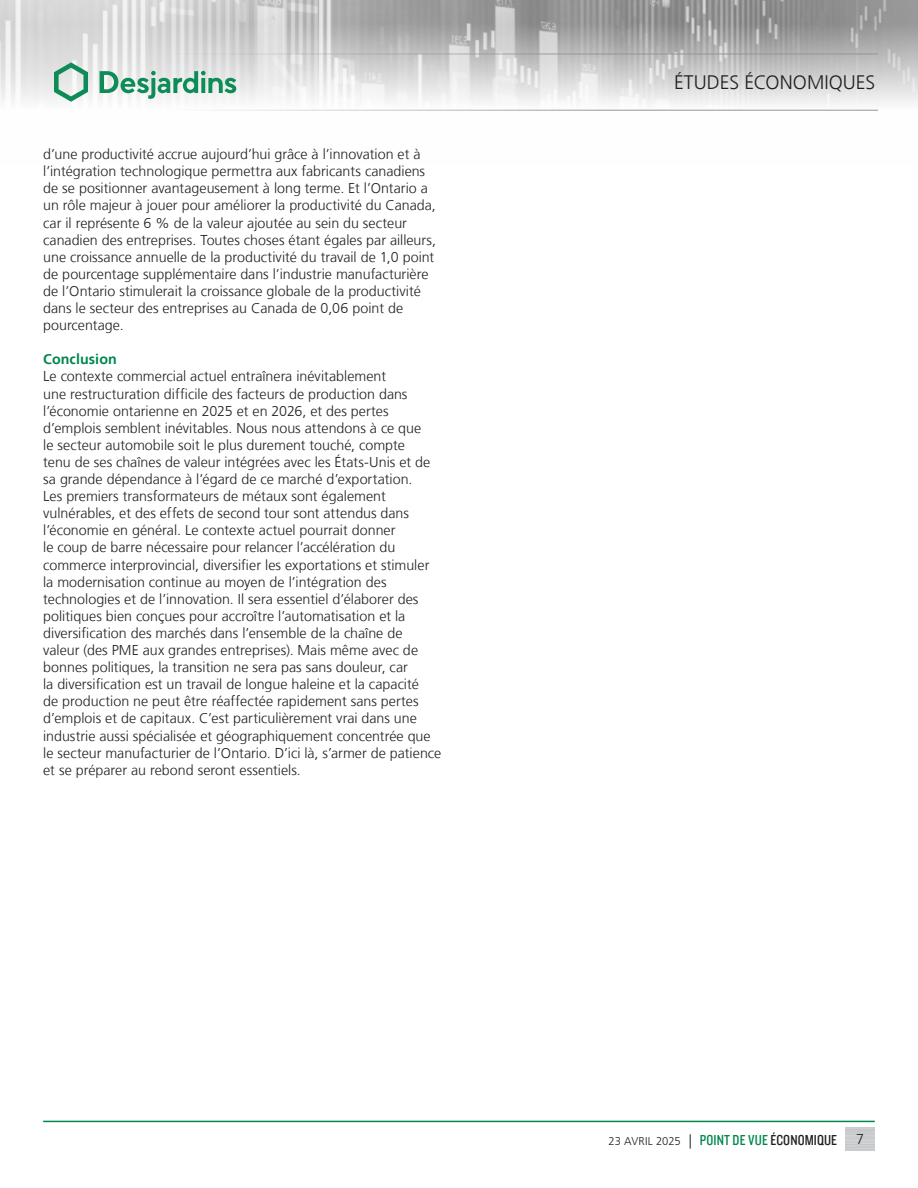
<style>
.page{position:relative;width:918px;height:1188px;background:#fff}
.page>*{position:absolute;margin:0;border:0;box-sizing:border-box;transform-origin:0 0}
.t1{font:300 19.5px "Frutiger LT";color:#231f20}
.t2{font:300 14.25px/17.1px "Frutiger LT";color:#231f20}
.Texte_Titre{font:700 14.25px "Frutiger LT";letter-spacing:.005em;color:#00874e}
.t3{font:300 11.25px "Frutiger LT";color:#231f20}
.s1{font-size:14.25px}
.s2{font-family:"Knockout 29 Junior Ltweight";font-weight:400;font-size:15px;color:#00874e}
.s3{font-family:"Knockout 29 Junior Ltweight";font-weight:400;font-size:15px}
</style>
<div class="page">
<img style="left:0;top:0;width:918px;height:110px">
<hr style="left:0;top:54px;width:878px;height:1px;background:#939598">
<hr style="left:0;top:110px;width:878px;height:1px;background:#939598">
<svg style="left:54px;top:62px;width:34px;height:40px"></svg>
<svg style="left:100px;top:71px;width:136px;height:28px"></svg>
<hr style="left:43px;top:1121px;width:832px;height:1px;background:#00874e">
<p class="t2" style="left:43px;top:146px;width:394px">d’une productivité accrue aujourd’hui grâce à l’innovation et à l’intégration technologique permettra aux fabricants canadiens de se positionner avantageusement à long terme. Et l’Ontario a un rôle majeur à jouer pour améliorer la productivité du Canada, car il représente 6 % de la valeur ajoutée au sein du secteur canadien des entreprises. Toutes choses étant égales par ailleurs, une croissance annuelle de la productivité du travail de 1,0 point de pourcentage supplémentaire dans l’industrie manufacturière de l’Ontario stimulerait la croissance globale de la productivité dans le secteur des entreprises au Canada de 0,06 point de pourcentage.</p>
<p class="Texte_Titre" style="left:43px;top:351px;width:75px">Conclusion</p>
<p class="t2" style="left:43px;top:368px;width:400px">Le contexte commercial actuel entraînera inévitablement<br>une restructuration difficile des facteurs de production dans l’économie ontarienne en 2025 et en 2026, et des pertes d’emplois semblent inévitables. Nous nous attendons à ce que<br>le secteur automobile soit le plus durement touché, compte<br>tenu de ses chaînes de valeur intégrées avec les États‑Unis et de sa grande dépendance à l’égard de ce marché d’exportation.<br>Les premiers transformateurs de métaux sont également vulnérables, et des effets de second tour sont attendus dans l’économie en général. Le contexte actuel pourrait donner<br>le coup de barre nécessaire pour relancer l’accélération du commerce interprovincial, diversifier les exportations et stimuler la modernisation continue au moyen de l’intégration des technologies et de l’innovation. Il sera essentiel d’élaborer des politiques bien conçues pour accroître l’automatisation et la diversification des marchés dans l’ensemble de la chaîne de valeur (des PME aux grandes entreprises). Mais même avec de bonnes politiques, la transition ne sera pas sans douleur, car<br>la diversification est un travail de longue haleine et la capacité<br>de production ne peut être réaffectée rapidement sans pertes d’emplois et de capitaux. C’est particulièrement vrai dans une industrie aussi spécialisée et géographiquement concentrée que le secteur manufacturier de l’Ontario. D’ici là, s’armer de patience et se préparer au rebond seront essentiels.</p>
<h1 class="t1" style="left:674px;top:72px;width:203px">ÉTUDES ÉCONOMIQUES</h1>
<p class="t3" style="left:609px;top:1135px;width:230px">23 AVRIL 2025 <span class="s1">|</span> <span class="s2">POINT DE VUE</span> <span class="s3">ÉCONOMIQUE</span></p>
<p class="t2" style="left:856px;top:1131px;width:9px">7</p>
</div>
